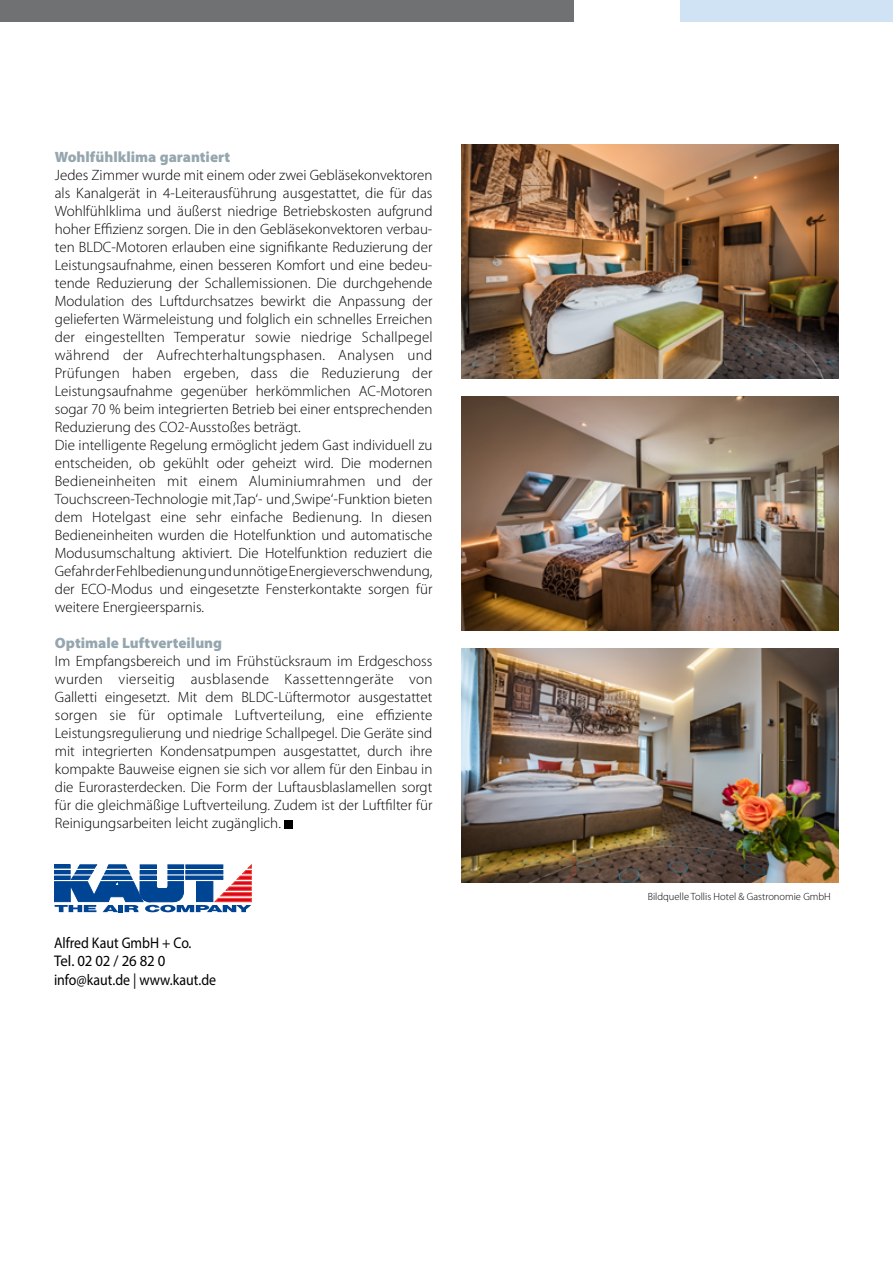
<style>
.page{position:relative;width:893px;height:1263px;background:#fff}
.page>*{position:absolute;margin:0;border:0;box-sizing:border-box;transform-origin:0 0}
.t1{font:15.45px/18.6px "Myriad Pro";color:#000;scale:.9 1}
.t2{font:300 15px/18px "Myriad Pro";color:#000}
.t3{font:900 15px "Myriad Pro";color:#95a6af}
.t4{font:300 10.5px "Myriad Pro";color:#000}
</style>
<div class="page">
<div style="left:0;top:0;width:574px;height:21px;background:#707172"></div>
<div style="left:680px;top:0;width:213px;height:21px;background:#d0e3f4"></div>
<div style="left:285px;top:820px;width:8px;height:8px;background:#000"></div>
<img style="left:461px;top:144px;width:378px;height:234px">
<img style="left:461px;top:396px;width:378px;height:234px">
<img style="left:461px;top:648px;width:378px;height:234px">
<svg style="left:54px;top:864px;width:198px;height:48px"></svg>
<p class="t3" style="left:55px;top:147px;width:177px">Wohlfühlklima garantiert</p>
<p class="t2" style="left:55px;top:166px;width:379px">Jedes Zimmer wurde mit einem oder zwei Gebläsekonvektoren als Kanalgerät in 4-Leiterausführung ausgestattet, die für das Wohlfühlklima und äußerst niedrige Betriebskosten aufgrund hoher Effizienz sorgen. Die in den Gebläsekonvektoren verbau&shy;ten BLDC-Motoren erlauben eine signifikante Reduzierung der Leistungsaufnahme, einen besseren Komfort und eine bedeu&shy;tende Reduzierung der Schallemissionen. Die durchgehende Modulation des Luftdurchsatzes bewirkt die Anpassung der gelieferten Wärmeleistung und folglich ein schnelles Erreichen der eingestellten Temperatur sowie niedrige Schallpegel während der Aufrechterhaltungsphasen. Analysen und Prüfungen haben ergeben, dass die Reduzierung der Leistungsaufnahme gegenüber herkömmlichen AC-Motoren sogar 70 % beim integrierten Betrieb bei einer entsprechenden Reduzierung des CO2-Ausstoßes beträgt.<br>Die intelligente Regelung ermöglicht jedem Gast individuell zu entscheiden, ob gekühlt oder geheizt wird. Die modernen Bedieneinheiten mit einem Aluminiumrahmen und der Touchscreen-Technologie mit ‚Tap‘- und ‚Swipe‘-Funktion bieten dem Hotelgast eine sehr einfache Bedienung. In diesen Bedieneinheiten wurden die Hotelfunktion und automatische Modusumschaltung aktiviert. Die Hotelfunktion reduziert die Gefahr der Fehlbedienung und unnötige Energieverschwendung, der ECO-Modus und eingesetzte Fensterkontakte sorgen für weitere Energieersparnis.</p>
<p class="t3" style="left:55px;top:633px;width:169px">Optimale Luftverteilung</p>
<p class="t2" style="left:55px;top:652px;width:379px;text-align:justify">Im Empfangsbereich und im Frühstücksraum im Erdgeschoss wurden vierseitig ausblasende Kassettenngeräte von Galletti eingesetzt. Mit dem BLDC-Lüftermotor ausgestattet sorgen sie für optimale Luftverteilung, eine effiziente Leistungsregulierung und niedrige Schallpegel. Die Geräte sind mit integrierten Kondensatpumpen ausgestattet, durch ihre kompakte Bauweise eignen sie sich vor allem für den Einbau in die Eurorasterdecken. Die Form der Luftausblaslamellen sorgt für die gleichmäßige Luftverteilung. Zudem ist der Luftfilter für Reinigungsarbeiten leicht zugänglich.</p>
<p class="t1" style="left:54px;top:933px;width:182px">Alfred Kaut GmbH + Co.<br>Tel. 02 02 / 26 82 0 info@kaut.de | www.kaut.de</p>
<p class="t4" style="left:648px;top:891px;width:185px">Bildquelle Tollis Hotel &amp; Gastronomie GmbH</p>
</div>
